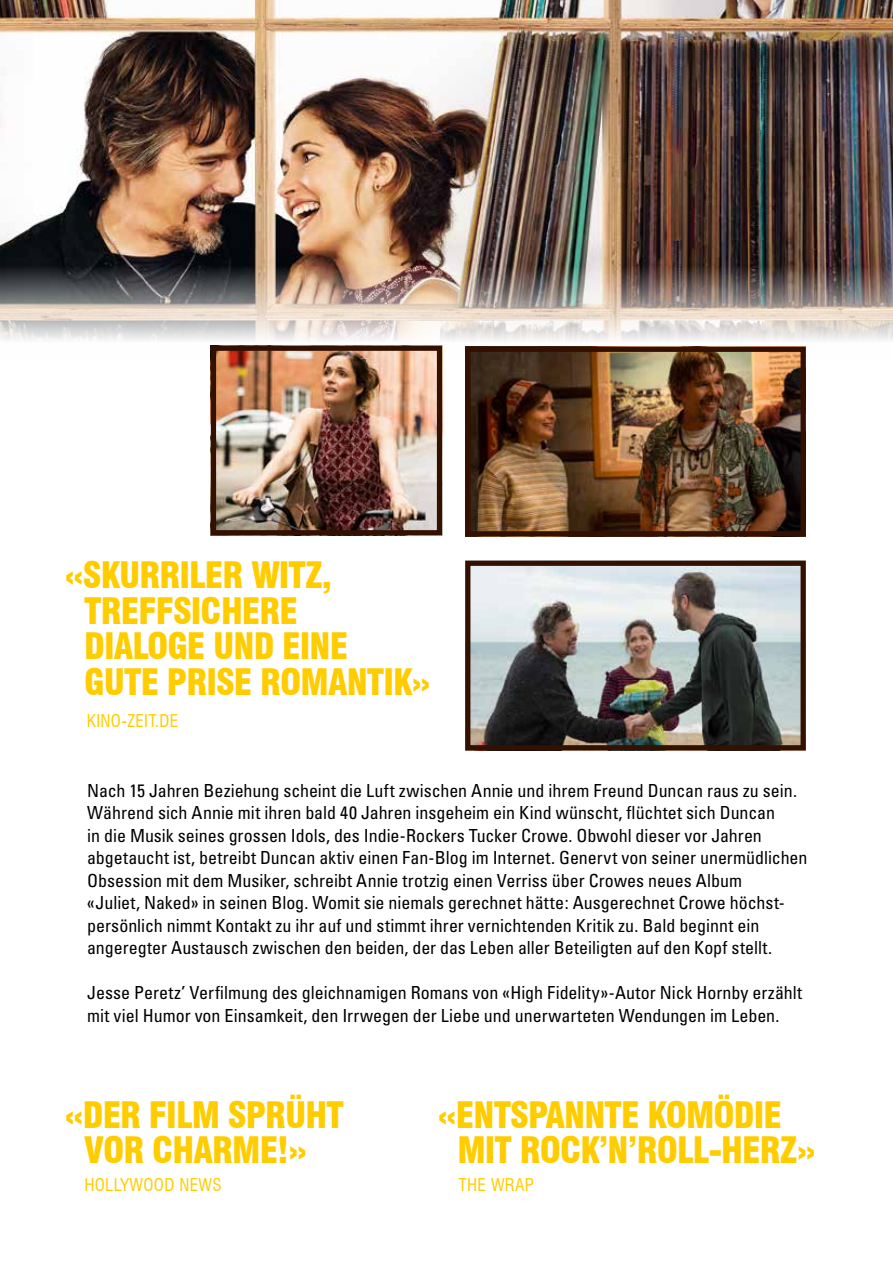
<style>
.page{position:relative;width:893px;height:1263px;background:#fff}
.page>*{position:absolute;margin:0;border:0;box-sizing:border-box;transform-origin:0 0}
.t1{font:900 condensed 35.7px/35.7px "Swiss 721 BT";letter-spacing:-.025em;color:#fc0}
.t2{font:condensed 18px/22.5px "Univers";color:#000}
.t3{font:condensed 17.25px "Swiss 721 BT";letter-spacing:.02em;color:#fc0}
</style>
<div class="page">
<img style="left:471px;top:360px;width:329px;height:170px">
<div style="left:465px;top:347px;width:341px;height:189px;border:5px solid #331000"></div>
<img style="left:217px;top:360px;width:219px;height:169px">
<div style="left:211px;top:346px;width:231px;height:189px;border:5px solid #331000"></div>
<img style="left:471px;top:567px;width:329px;height:177px">
<div style="left:465px;top:561px;width:341px;height:189px;border:5px solid #331000"></div>
<img style="left:0;top:0;width:893px;height:360px">
<h1 class="t1" style="left:84px;top:557px;width:348px;text-indent:-20px">«SKURRILER WITZ,<br>TREFFSICHERE<br>DIALOGE UND EINE<br>GUTE PRISE ROMANTIK»</h1>
<p class="t3" style="left:87px;top:710px;width:93px">KINO-ZEIT.DE</p>
<p class="t2" style="left:87px;top:779px;width:722px">Nach 15 Jahren Beziehung scheint die Luft zwischen Annie und ihrem Freund Duncan raus zu sein.<br>Während sich Annie mit ihren bald 40 Jahren insgeheim ein Kind wünscht, flüchtet sich Duncan<br>in die Musik seines grossen Idols, des Indie-Rockers Tucker Crowe. Obwohl dieser vor Jahren abgetaucht ist, betreibt Duncan aktiv einen Fan-Blog im Internet. Genervt von seiner unermüdlichen Obsession mit dem Musiker, schreibt Annie trotzig einen Verriss über Crowes neues Album<br>«Juliet, Naked» in seinen Blog. Womit sie niemals gerechnet hätte: Ausgerechnet Crowe höchst&shy;persönlich nimmt Kontakt zu ihr auf und stimmt ihrer vernichtenden Kritik zu. Bald beginnt ein angeregter Austausch zwischen den beiden, der das Leben aller Beteiligten auf den Kopf stellt.</p>
<p class="t2" style="left:87px;top:981px;width:717px">Jesse Peretz’ Verfilmung des gleichnamigen Romans von «High Fidelity»-Autor Nick Hornby erzählt mit viel Humor von Einsamkeit, den Irrwegen der Liebe und unerwarteten Wendungen im Leben.</p>
<h1 class="t1" style="left:65px;top:1097px;width:281px;text-align:center">«DER FILM SPRÜHT<br>VOR CHARME!»</h1>
<h1 class="t1" style="left:457px;top:1097px;width:360px;text-indent:-20px">«ENTSPANNTE KOMÖDIE<br>MIT ROCK’N’ROLL-HERZ»</h1>
<p class="t3" style="left:84px;top:1174px;width:139px">HOLLYWOOD NEWS</p>
<p class="t3" style="left:458px;top:1174px;width:77px">THE WRAP</p>
</div>
